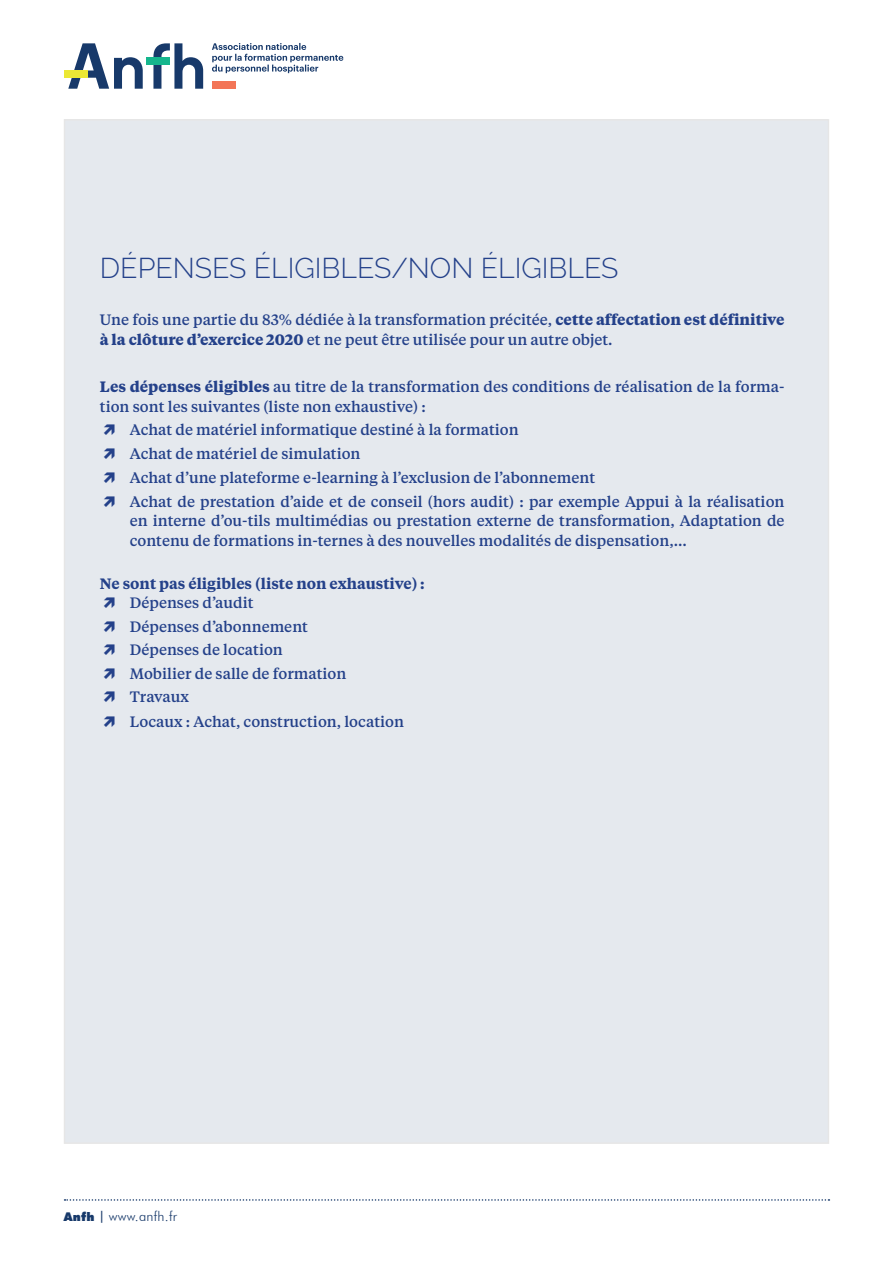
<style>
.page{position:relative;width:893px;height:1263px;background:#fff}
.page>*{position:absolute;margin:0;border:0;box-sizing:border-box;transform-origin:0 0}
.courant_2{font:300 28.5px "Raleway";color:#24418a}
.courant_2-2{font:500 15px/19.5px "Tiempos Text";color:#24418a}
.courant_2-3{font:600 15px "Tiempos Text";color:#24418a}
.t1{font:300 13.5px "Futura BT";letter-spacing:.02em;color:#17396a}
.s1{font-weight:700}
.s2{font-weight:900;font-size:12px}
.s3{font-weight:500;font-size:12px}
</style>
<div class="page">
<svg style="left:65px;top:1199px;width:764px;height:2px"></svg>
<svg style="left:68px;top:43px;width:75px;height:46px"></svg>
<svg style="left:153px;top:43px;width:50px;height:46px"></svg>
<div style="left:212px;top:81px;width:24px;height:8px;background:#f37557"></div>
<div style="left:64px;top:70px;width:24px;height:8px;background:#ebe835"></div>
<svg style="left:212px;top:43px;width:131px;height:30px"></svg>
<div style="left:146px;top:58px;width:24px;height:7px;background:#15b68d"></div>
<div style="left:65px;top:120px;width:763px;height:1023px;background:#e5e9ee"></div>
<p class="courant_2" style="left:100px;top:251px;width:520px">DÉPENSES ÉLIGIBLES/NON ÉLIGIBLES</p>
<p class="courant_2-2" style="left:100px;top:309px;width:686px">Une fois une partie du 83% dédiée à la transformation précitée, <span class="s1">cette affectation est définitive à la clôture d’exercice 2020</span> et ne peut être utilisée pour un autre objet.</p>
<p class="courant_2-2" style="left:100px;top:376px;width:686px"><span class="s1">Les dépenses éligibles</span> au titre de la transformation des conditions de réalisation de la forma&shy;tion sont les suivantes (liste non exhaustive) :</p>
<p class="courant_2-2" style="left:130px;top:420px;width:390px">Achat de matériel informatique destiné à la formation</p>
<p class="courant_2-2" style="left:130px;top:443px;width:232px">Achat de matériel de simulation</p>
<p class="courant_2-2" style="left:130px;top:467px;width:467px">Achat d’une plateforme e-learning à l’exclusion de l’abonnement</p>
<p class="courant_2-2" style="left:130px;top:491px;width:656px;text-align:justify">Achat de prestation d’aide et de conseil (hors audit) : par exemple Appui à la réalisation en interne d’ou-tils multimédias ou prestation externe de transformation, Adaptation de contenu de formations in-ternes à des nouvelles modalités de dispensation,…</p>
<p class="courant_2-3" style="left:100px;top:573px;width:326px">Ne sont pas éligibles (liste non exhaustive) :</p>
<p class="courant_2-2" style="left:130px;top:592px;width:125px">Dépenses d’audit</p>
<p class="courant_2-2" style="left:130px;top:616px;width:180px">Dépenses d’abonnement</p>
<p class="courant_2-2" style="left:130px;top:639px;width:155px">Dépenses de location</p>
<p class="courant_2-2" style="left:130px;top:663px;width:218px">Mobilier de salle de formation</p>
<p class="courant_2-2" style="left:130px;top:686px;width:61px">Travaux</p>
<p class="courant_2-2" style="left:130px;top:711px;width:276px">Locaux : Achat, construction, location</p>
<p class="t1" style="left:64px;top:1208px;width:115px"><span class="s2">Anfh</span> <span class="s3">|</span> www.anfh.fr</p>
</div>
